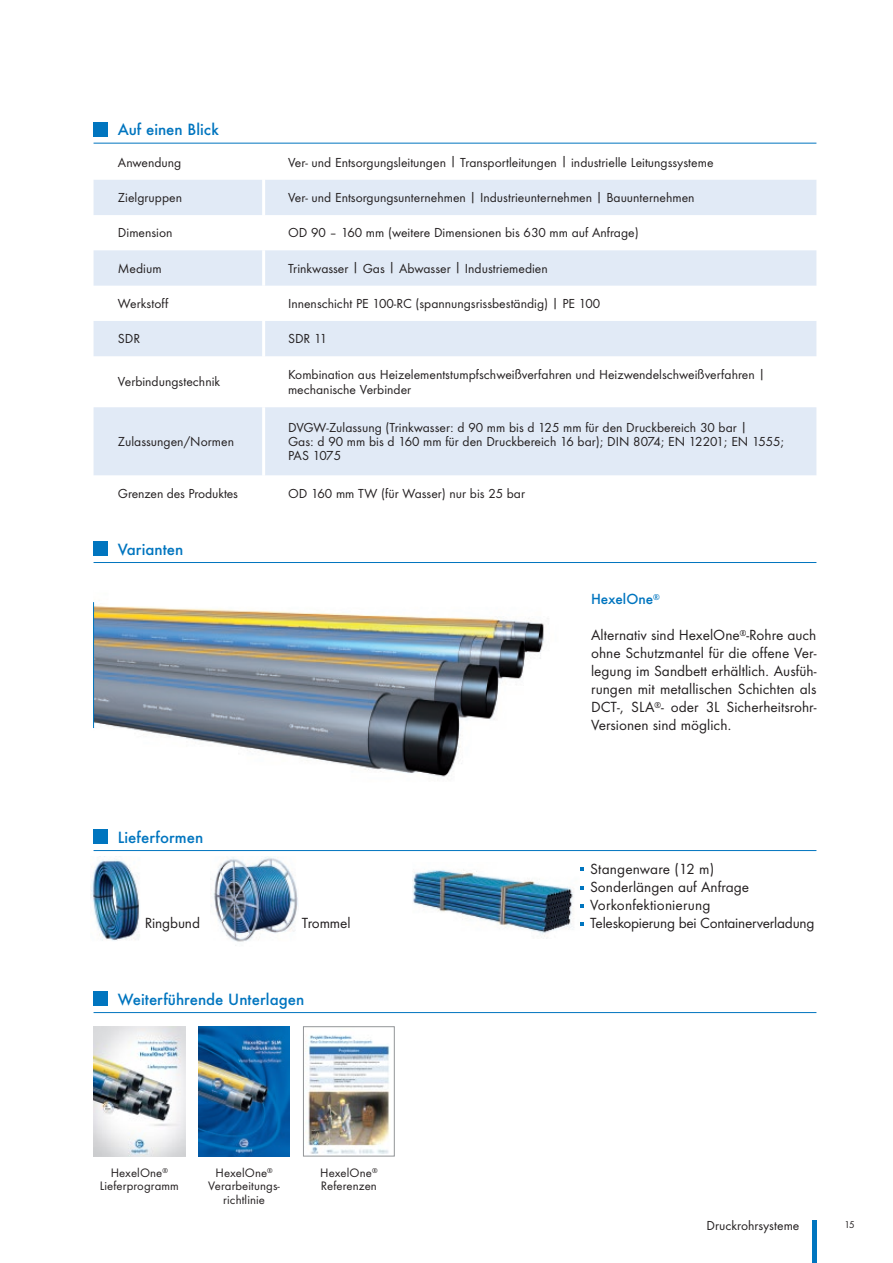
<style>
.page{position:relative;width:893px;height:1263px;background:#fff}
.page>*{position:absolute;margin:0;border:0;box-sizing:border-box;transform-origin:0 0}
.t1{font:500 15px "Futura ND";color:#0075bf}
.t2{font:13.5px/18px "Futura ND";color:#231f20}
.t3{font:13.5px "Futura ND";letter-spacing:-.02em;color:#231f20}
.t4{font:500 13.5px "Futura ND";color:#0075bf}
.t5{font:12px/14.4px "Futura ND";color:#231f20}
.t6{font:11.25px/13.5px "Futura ND";letter-spacing:.01em;color:#231f20;text-align:center}
.t7{font:9px "Futura ND";color:#231f20}
</style>
<div class="page">
<hr style="left:812px;top:1220px;width:4px;height:43px;background:#0075bf">
<img style="left:94px;top:602px;width:450px;height:175px">
<img style="left:412px;top:869px;width:162px;height:68px">
<img style="left:91px;top:859px;width:49px;height:82px">
<img style="left:211px;top:856px;width:88px;height:86px">
<div style="left:94px;top:829px;width:14px;height:15px;background:#0075bf"></div>
<div style="left:94px;top:991px;width:14px;height:15px;background:#0075bf"></div>
<svg style="left:580px;top:868px;width:4px;height:3px"></svg>
<svg style="left:580px;top:886px;width:4px;height:3px"></svg>
<svg style="left:580px;top:904px;width:4px;height:3px"></svg>
<svg style="left:580px;top:922px;width:4px;height:3px"></svg>
<svg style="left:94px;top:180px;width:722px;height:295px;fill:#e1eaf6"></svg>
<hr style="left:262px;top:180px;width:3px;height:35px;background:#fff">
<hr style="left:262px;top:215px;width:3px;height:35px;background:#fff">
<hr style="left:262px;top:250px;width:3px;height:36px;background:#fff">
<hr style="left:262px;top:286px;width:3px;height:35px;background:#fff">
<hr style="left:262px;top:321px;width:3px;height:35px;background:#fff">
<hr style="left:262px;top:356px;width:3px;height:51px;background:#fff">
<hr style="left:262px;top:407px;width:3px;height:68px;background:#fff">
<hr style="left:94px;top:1012px;width:722px;height:1px;background:#0075bf">
<hr style="left:94px;top:850px;width:722px;height:1px;background:#0075bf">
<hr style="left:94px;top:143px;width:722px;height:1px;background:#0075bf">
<div style="left:94px;top:122px;width:14px;height:15px;background:#0075bf"></div>
<img style="left:94px;top:1026px;width:91px;height:130px">
<img style="left:198px;top:1026px;width:92px;height:130px">
<img style="left:308px;top:1035px;width:82px;height:119px">
<div style="left:303px;top:1026px;width:92px;height:130px;border:1px solid #939598"></div>
<div style="left:94px;top:541px;width:14px;height:15px;background:#0075bf"></div>
<hr style="left:94px;top:562px;width:722px;height:1px;background:#0075bf">
<hr style="left:93px;top:602px;width:1px;height:126px;background:#0075bf">
<p class="t1" style="left:118px;top:120px;width:103px">Auf einen Blick</p>
<p class="t5" style="left:118px;top:155px;width:65px">Anwendung</p>
<p class="t5" style="left:288px;top:155px;width:427px">Ver- und Entsorgungsleitungen | Transportleitungen | industrielle Leitungssysteme</p>
<p class="t5" style="left:118px;top:191px;width:66px">Zielgruppen</p>
<p class="t5" style="left:288px;top:191px;width:408px">Ver- und Entsorgungsunternehmen | Industrieunternehmen | Bauunternehmen</p>
<p class="t5" style="left:118px;top:226px;width:56px">Dimension</p>
<p class="t5" style="left:288px;top:226px;width:352px">OD 90 – 160 mm (weitere Dimensionen bis 630 mm auf Anfrage)</p>
<p class="t5" style="left:118px;top:261px;width:45px">Medium</p>
<p class="t5" style="left:288px;top:261px;width:261px">Trinkwasser | Gas | Abwasser | Industriemedien</p>
<p class="t5" style="left:118px;top:296px;width:52px">Werkstoff</p>
<p class="t5" style="left:288px;top:296px;width:314px">Innenschicht PE 100-RC (spannungsrissbeständig) | PE 100</p>
<p class="t5" style="left:118px;top:332px;width:24px">SDR</p>
<p class="t5" style="left:288px;top:332px;width:41px">SDR 11</p>
<p class="t5" style="left:118px;top:375px;width:104px">Verbindungstechnik</p>
<p class="t5" style="left:288px;top:368px;width:479px">Kombination aus Heizelementstumpfschweißverfahren und Heizwendelschweißverfahren | mechanische Verbinder</p>
<p class="t5" style="left:118px;top:434px;width:118px">Zulassungen/Normen</p>
<p class="t5" style="left:288px;top:420px;width:498px">DVGW-Zulassung (Trinkwasser: d 90 mm bis d 125 mm für den Druckbereich 30 bar |<br>Gas: d 90 mm bis d 160 mm für den Druckbereich 16 bar); DIN 8074; EN 12201; EN 1555;<br>PAS 1075</p>
<p class="t5" style="left:118px;top:486px;width:122px">Grenzen des Produktes</p>
<p class="t5" style="left:288px;top:486px;width:239px">OD 160 mm TW (für Wasser) nur bis 25 bar</p>
<p class="t1" style="left:118px;top:539px;width:67px">Varianten</p>
<p class="t1" style="left:118px;top:827px;width:87px">Lieferformen</p>
<p class="t4" style="left:591px;top:590px;width:70px">HexelOne<sup>®</sup></p>
<p class="t2" style="left:591px;top:626px;width:227px;text-align:justify">Alternativ sind HexelOne<sup>®</sup>-Rohre auch ohne Schutzmantel für die offene Ver&shy;legung im Sandbett erhältlich. Ausfüh&shy;rungen mit metallischen Schichten als DCT-, SLA<sup>®</sup>- oder 3L Sicherheitsrohr-Versionen sind möglich.</p>
<p class="t2" style="left:590px;top:860px;width:161px">Stangenware (12 m)<br>Sonderlängen auf Anfrage<br>Vorkonfektionierung</p>
<p class="t2" style="left:145px;top:914px;width:57px">Ringbund</p>
<p class="t2" style="left:302px;top:914px;width:50px">Trommel</p>
<p class="t3" style="left:590px;top:914px;width:226px">Teleskopierung bei Containerverladung</p>
<p class="t1" style="left:118px;top:989px;width:188px">Weiterführende Unterlagen</p>
<p class="t6" style="left:100px;top:1166px;width:81px">HexelOne<sup>®<br></sup>Lieferprogramm</p>
<p class="t6" style="left:208px;top:1166px;width:73px">HexelOne<sup>®<br></sup>Verarbeitungs&shy;richtlinie</p>
<p class="t6" style="left:320px;top:1166px;width:59px;text-align:left">HexelOne<sup>®<br></sup>Referenzen</p>
<p class="t5" style="left:706px;top:1218px;width:94px">Druckrohrsysteme</p>
<p class="t7" style="left:844px;top:1218px;width:12px">15</p>
</div>
